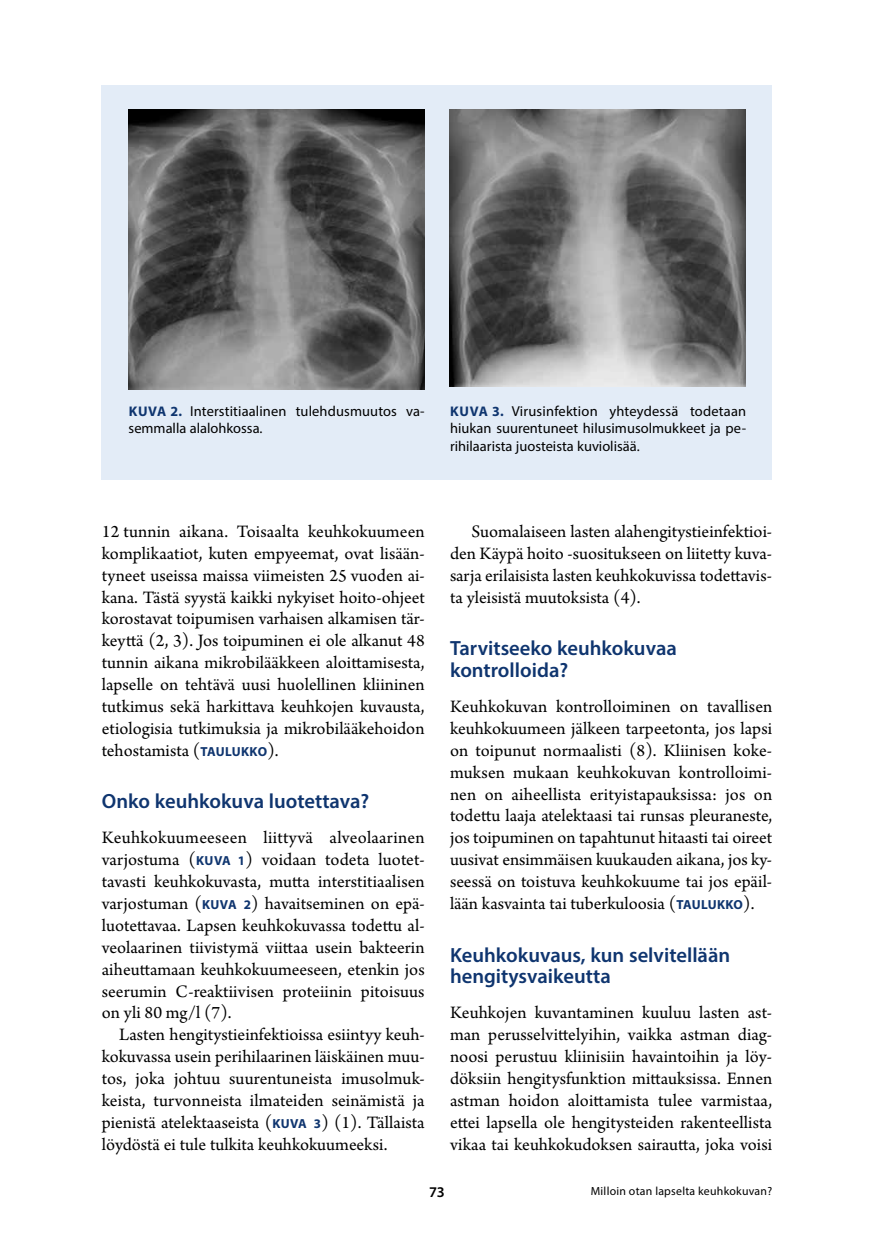
<style>
.page{position:relative;width:874px;height:1241px;background:#fff}
.page>*{position:absolute;margin:0;border:0;box-sizing:border-box;transform-origin:0 0}
.t1{font:600 20.65px/21.9px "Myriad Pro";color:#0f356f}
.t2{font:18.38px/21.9px "Arno Pro";color:#000;text-align:justify}
.t3{font:600 14.88px "Myriad Pro";color:#000}
.t4{font:14.35px/17.5px "Myriad Pro";color:#000}
.t5{font:11.9px "Myriad Pro";letter-spacing:.02em;color:#000}
.s1{font-weight:700;font-size:14px;color:#0f356f}
.s2{font-family:"Myriad Pro";font-weight:700;font-size:13.12px;color:#0f356f}
</style>
<div class="page">
<div style="left:102px;top:86px;width:669px;height:394px;background:#e3ecf7"></div>
<img style="left:128px;top:109px;width:296px;height:280px">
<img style="left:449px;top:109px;width:296px;height:277px">
<p class="t4" style="left:128px;top:402px;width:297px"><span class="s1">KUVA 2.</span> Interstitiaalinen tulehdusmuutos va&shy;semmalla alalohkossa.</p>
<p class="t4" style="left:450px;top:402px;width:297px;text-align:justify"><span class="s1">KUVA 3.</span> Virusinfektion yhteydessä todetaan hiukan suurentuneet hilusimusolmukkeet ja pe&shy;rihilaarista juosteista kuviolisää.</p>
<p class="t2" style="left:102px;top:521px;width:324px">12 tunnin aikana. Toisaalta keuhkokuumeen komplikaatiot, kuten empyeemat, ovat lisään&shy;tyneet useissa maissa viimeisten 25 vuoden ai&shy;kana. Tästä syystä kaikki nykyiset hoito-ohjeet korostavat toipumisen varhaisen alkamisen tär&shy;keyttä (2, 3). Jos toipuminen ei ole alkanut 48 tunnin aikana mikrobilääkkeen aloittamisesta, lapselle on tehtävä uusi huolellinen kliininen tutkimus sekä harkittava keuhkojen kuvausta, etiologisia tutkimuksia ja mikrobilääkehoidon tehostamista (<span class="s2">TAULUKKO</span>).</p>
<p class="t1" style="left:102px;top:789px;width:269px">Onko keuhkokuva luotettava?</p>
<p class="t2" style="left:102px;top:827px;width:324px">Keuhkokuumeeseen liittyvä alveolaarinen varjostuma (<span class="s2">KUVA 1</span>) voidaan todeta luotet&shy;tavasti keuhkokuvasta, mutta interstitiaalisen varjostuman (<span class="s2">KUVA 2</span>) havaitseminen on epä&shy;luotettavaa. Lapsen keuhkokuvassa todettu al&shy;veolaarinen tiivistymä viittaa usein bakteerin aiheuttamaan keuhkokuumeeseen, etenkin jos seerumin C-reaktiivisen proteiinin pitoisuus on yli 80 mg/l (7).</p>
<p class="t2" style="left:102px;top:1024px;width:324px;text-indent:17px">Lasten hengitystieinfektioissa esiintyy keuh&shy;kokuvassa usein perihilaarinen läiskäinen muu&shy;tos, joka johtuu suurentuneista imusolmuk&shy;keista, turvonneista ilmateiden seinämistä ja pienistä atelektaaseista (<span class="s2">KUVA 3</span>) (1). Tällaista löydöstä ei tule tulkita keuhkokuumeeksi.</p>
<p class="t2" style="left:450px;top:521px;width:323px;text-indent:21px">Suomalaiseen lasten alahengitystieinfektioi&shy;den Käypä hoito ‑suositukseen on liitetty kuva&shy;sarja erilaisista lasten keuhkokuvissa todettavis&shy;ta yleisistä muutoksista (4).</p>
<p class="t1" style="left:450px;top:636px;width:228px">Tarvitseeko keuhkokuvaa kontrolloida?</p>
<p class="t2" style="left:450px;top:696px;width:323px">Keuhkokuvan kontrolloiminen on tavallisen keuhkokuumeen jälkeen tarpeetonta, jos lapsi on toipunut normaalisti (8). Kliinisen koke&shy;muksen mukaan keuhkokuvan kontrolloimi&shy;nen on aiheellista erityistapauksissa: jos on todettu laaja atelektaasi tai runsas pleuraneste, jos toipuminen on tapahtunut hitaasti tai oireet uusivat ensimmäisen kuukauden aikana, jos ky&shy;seessä on toistuva keuhkokuume tai jos epäil&shy;lään kasvainta tai tuberkuloosia (<span class="s2">TAULUKKO</span>).</p>
<p class="t1" style="left:450px;top:942px;width:282px">Keuhkokuvaus, kun selvitellään hengitysvaikeutta</p>
<p class="t2" style="left:450px;top:1002px;width:323px">Keuhkojen kuvantaminen kuuluu lasten ast&shy;man perusselvittelyihin, vaikka astman diag&shy;noosi perustuu kliinisiin havaintoihin ja löy&shy;döksiin hengitysfunktion mittauksissa. Ennen astman hoidon aloittamista tulee varmistaa, ettei lapsella ole hengitysteiden rakenteellista vikaa tai keuhkokudoksen sairautta, joka voisi</p>
<p class="t3" style="left:429px;top:1182px;width:17px">73</p>
<p class="t5" style="left:590px;top:1183px;width:183px">Milloin otan lapselta keuhkokuvan?</p>
</div>
